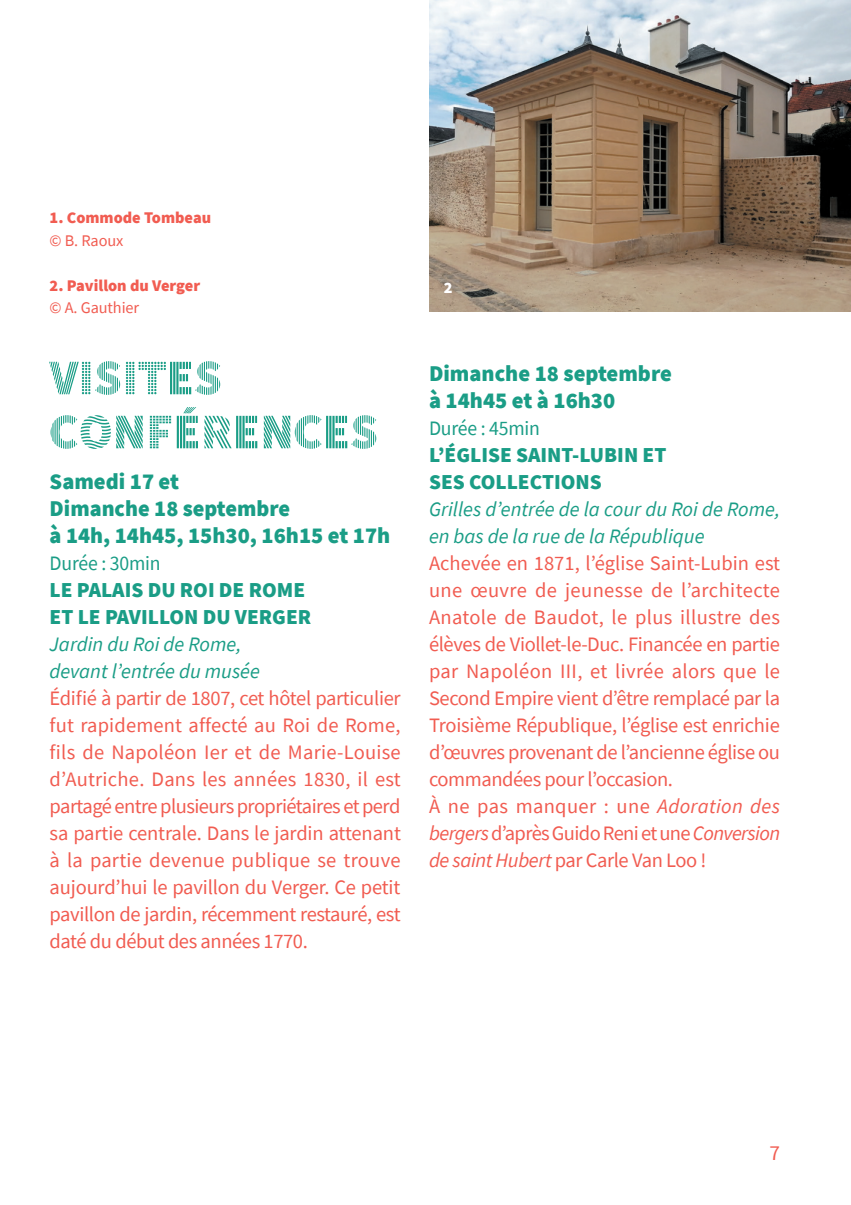
<style>
.page{position:relative;width:851px;height:1205px;background:#fff}
.page>*{position:absolute;margin:0;border:0;box-sizing:border-box;transform-origin:0 0}
.t1{font:900 50px/54px "Source Sans Pro DISPLAYV2";color:#1a9d86}
.t2{font:900 22.5px/27px "Source Sans Pro";color:#1a9d86}
.t3{font:900 21.25px/27px "Source Sans Pro";color:#1a9d86}
.t4{font:21.25px "Source Sans Pro";color:#f15c51}
.t5{font:20.5px/27px "Source Sans Pro";letter-spacing:-.02em;color:#f15c51;text-align:justify}
.t6{font:italic 20.5px/27px "Source Sans Pro";color:#1a9d86}
.t7{font:20.5px "Source Sans Pro";letter-spacing:-.01em;color:#1a9d86;scale:.96 1}
.t8{font:900 16.25px "Source Sans Pro";color:#f15c51}
.t9{font:16.25px "Source Sans Pro";letter-spacing:-.005em;color:#f15c51}
.t10{font:900 16.25px "Source Sans Pro";color:#fff}
.s1{font-style:italic}
</style>
<div class="page">
<img style="left:429px;top:0;width:421px;height:312px">
<p class="t8" style="left:50px;top:207px;width:163px">1. Commode Tombeau</p>
<p class="t9" style="left:50px;top:230px;width:75px">© B. Raoux</p>
<p class="t8" style="left:50px;top:274px;width:152px">2. Pavillon du Verger</p>
<p class="t9" style="left:50px;top:297px;width:91px">© A. Gauthier</p>
<h1 class="t1" style="left:50px;top:352px;width:330px">VISITES<br>CONFÉRENCES</h1>
<p class="t2" style="left:50px;top:467px;width:342px">Samedi 17 et<br>Dimanche 18 septembre<br>à 14h, 14h45, 15h30, 16h15 et 17h</p>
<p class="t7" style="left:50px;top:550px;width:117px">Durée : 30min</p>
<p class="t3" style="left:50px;top:576px;width:263px">LE PALAIS DU ROI DE ROME<br>ET LE PAVILLON DU VERGER</p>
<p class="t6" style="left:50px;top:630px;width:212px">Jardin du Roi de Rome, devant l’entrée du musée</p>
<p class="t5" style="left:50px;top:684px;width:353px">Édifié à partir de 1807, cet hôtel particulier fut rapidement affecté au Roi de Rome, fils de Napoléon Ier et de Marie-Louise d’Autriche. Dans les années 1830, il est partagé entre plusieurs propriétaires et perd sa partie centrale. Dans le jardin attenant à la partie devenue publique se trouve aujourd’hui le pavillon du Verger. Ce petit pavillon de jardin, récemment restauré, est daté du début des années 1770.</p>
<p class="t10" style="left:443px;top:276px;width:10px">2</p>
<p class="t2" style="left:429px;top:359px;width:244px">Dimanche 18 septembre à 14h45 et à 16h30</p>
<p class="t7" style="left:429px;top:415px;width:117px">Durée : 45min</p>
<p class="t3" style="left:429px;top:441px;width:239px">L’ÉGLISE SAINT-LUBIN ET<br>SES COLLECTIONS</p>
<p class="t6" style="left:429px;top:495px;width:352px">Grilles d’entrée de la cour du Roi de Rome, en bas de la rue de la République</p>
<p class="t5" style="left:429px;top:549px;width:352px;text-align:left">Achevée en 1871, l’église Saint-Lubin est une œuvre de jeunesse de l’architecte Anatole de Baudot, le plus illustre des élèves de Viollet-le-Duc. Financée en partie par Napoléon III, et livrée alors que le Second Empire vient d’être remplacé par la Troisième République, l’église est enrichie d’œuvres provenant de l’ancienne église ou commandées pour l’occasion.<br>À ne pas manquer : une <span class="s1">Adoration des bergers</span> d’après Guido Reni et une <span class="s1">Conversion de saint Hubert</span> par Carle Van Loo !</p>
<p class="t4" style="left:769px;top:1139px;width:12px">7</p>
</div>
